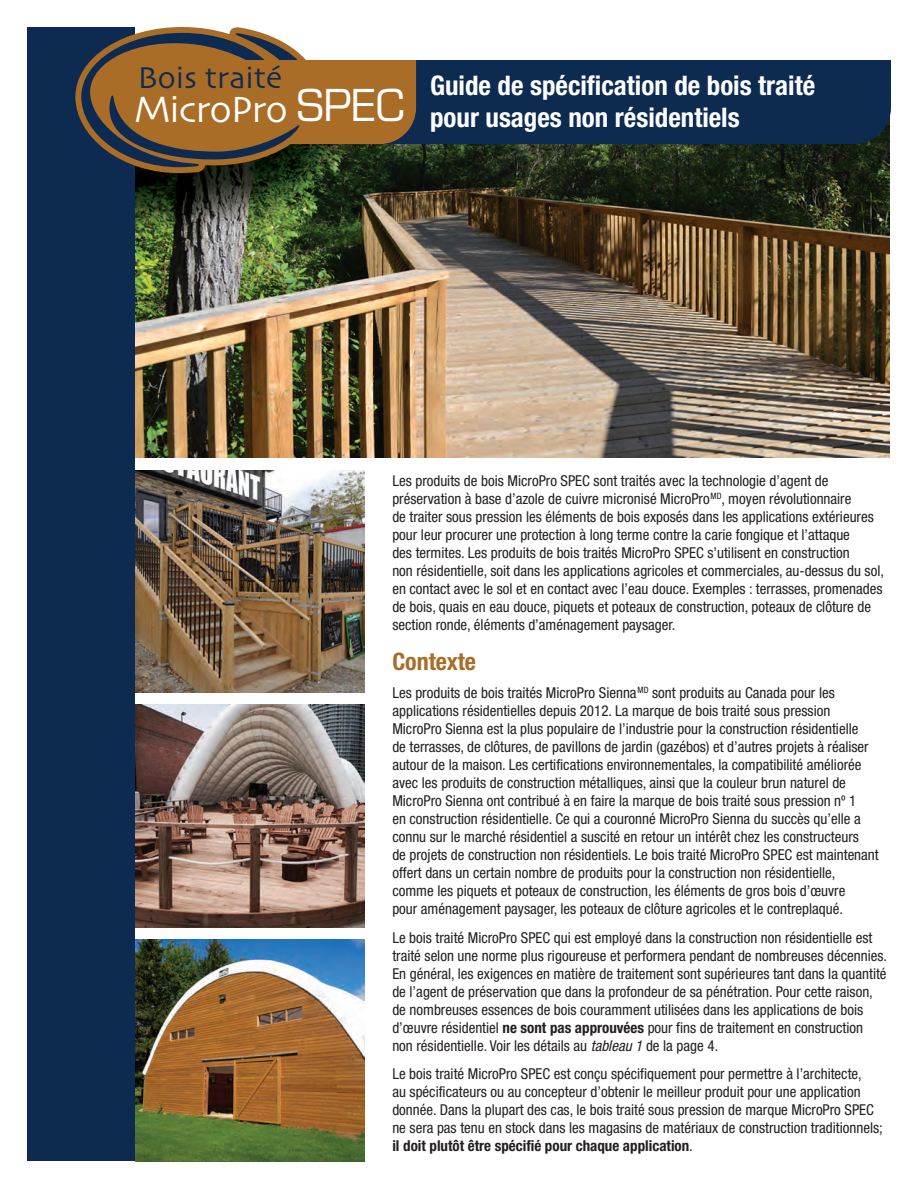
<style>
.page{position:relative;width:918px;height:1188px;background:#fff}
.page>*{position:absolute;margin:0;border:0;box-sizing:border-box;transform-origin:0 0}
.t1{font:31.5px "Skia";color:#0d2b51}
.t2{font:700 condensed 27px/31.5px "Helvetica Neue";color:#fff}
.t3{font:700 condensed 24px "Helvetica Neue";color:#a96d28}
.t4{font:condensed 15px/18px "Helvetica Neue";color:#231f20}
.s1{font-weight:700}
.s2{font-style:italic}
</style>
<div class="page">
<img style="left:135px;top:470px;width:230px;height:222px">
<img style="left:135px;top:705px;width:230px;height:222px">
<img style="left:135px;top:940px;width:230px;height:222px">
<img style="left:135px;top:144px;width:754px;height:313px">
<div style="left:27px;top:27px;width:108px;height:1134px;background:#0d2b51"></div>
<div style="left:416px;top:60px;width:475px;height:84px;background:#0d2b51"></div>
<svg style="left:75px;top:27px;width:341px;height:146px;fill:#a96d28"></svg>
<svg style="left:81px;top:33px;width:219px;height:134px;background:#7e5b33"></svg>
<h1 class="t1" style="left:138px;top:58px;width:146px">Bois traité</h1>
<h2 class="t2" style="left:134px;top:73px;width:683px;text-indent:296px">Guide de spécification de bois traité<br><sup>MicroPro</sup> <sup>SPEC</sup> pour usages non résidentiels</h2>
<p class="t4" style="left:392px;top:474px;width:493px">Les produits de bois MicroPro SPEC sont traités avec la technologie d’agent de préservation à base d’azole de cuivre micronisé MicroPro<sup>MD</sup>, moyen révolutionnaire<br>de traiter sous pression les éléments de bois exposés dans les applications extérieures pour leur procurer une protection à long terme contre la carie fongique et l’attaque<br>des termites. Les produits de bois traités MicroPro SPEC s’utilisent en construction<br>non résidentielle, soit dans les applications agricoles et commerciales, au-dessus du sol, en contact avec le sol et en contact avec l’eau douce. Exemples : terrasses, promenades de bois, quais en eau douce, piquets et poteaux de construction, poteaux de clôture de section ronde, éléments d’aménagement paysager.</p>
<h3 class="t3" style="left:392px;top:652px;width:85px">Contexte</h3>
<p class="t4" style="left:392px;top:685px;width:488px">Les produits de bois traités MicroPro Sienna<sup>MD</sup> sont produits au Canada pour les applications résidentielles depuis 2012. La marque de bois traité sous pression MicroPro Sienna est la plus populaire de l’industrie pour la construction résidentielle<br>de terrasses, de clôtures, de pavillons de jardin (gazébos) et d’autres projets à réaliser autour de la maison. Les certifications environnementales, la compatibilité améliorée avec les produits de construction métalliques, ainsi que la couleur brun naturel de MicroPro Sienna ont contribué à en faire la marque de bois traité sous pression nº 1<br>en construction résidentielle. Ce qui a couronné MicroPro Sienna du succès qu’elle a connu sur le marché résidentiel a suscité en retour un intérêt chez les constructeurs<br>de projets de construction non résidentiels. Le bois traité MicroPro SPEC est maintenant offert dans un certain nombre de produits pour la construction non résidentielle, comme les piquets et poteaux de construction, les éléments de gros bois d’œuvre<br>pour aménagement paysager, les poteaux de clôture agricoles et le contreplaqué.</p>
<p class="t4" style="left:392px;top:930px;width:496px">Le bois traité MicroPro SPEC qui est employé dans la construction non résidentielle est traité selon une norme plus rigoureuse et performera pendant de nombreuses décennies.<br>En général, les exigences en matière de traitement sont supérieures tant dans la quantité de l’agent de préservation que dans la profondeur de sa pénétration. Pour cette raison, de nombreuses essences de bois couramment utilisées dans les applications de bois d’œuvre résidentiel <span class="s1">ne sont pas approuvées</span> pour fins de traitement en construction non résidentielle. Voir les détails au <span class="s2">tableau 1</span> de la page 4.</p>
<p class="t4" style="left:392px;top:1066px;width:492px">Le bois traité MicroPro SPEC est conçu spécifiquement pour permettre à l’architecte,<br>au spécificateurs ou au concepteur d’obtenir le meilleur produit pour une application donnée. Dans la plupart des cas, le bois traité sous pression de marque MicroPro SPEC ne sera pas tenu en stock dans les magasins de matériaux de construction traditionnels; <span class="s1">il doit plutôt être spécifié pour chaque application</span>.</p>
</div>
